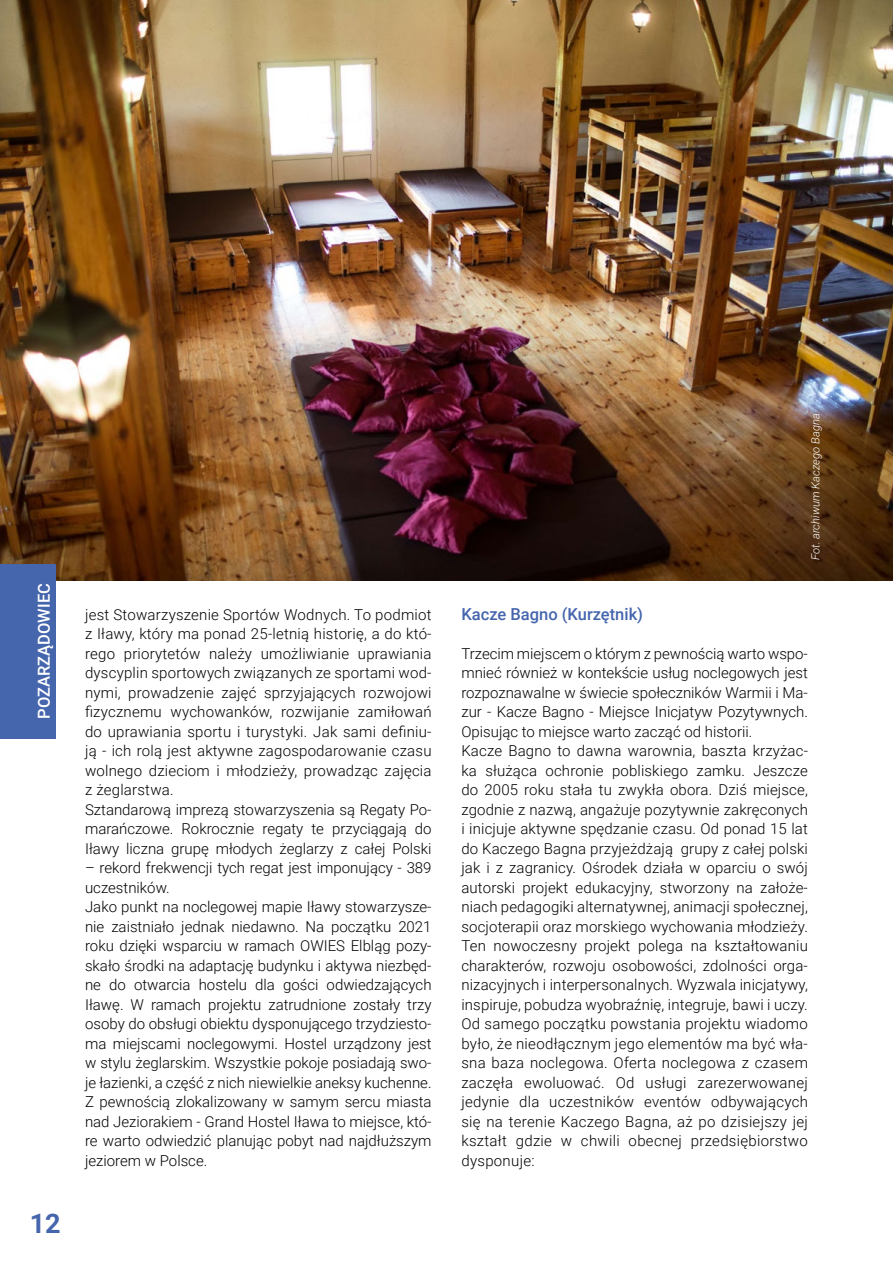
<style>
.page{position:relative;width:893px;height:1263px;background:#fff}
.page>*{position:absolute;margin:0;border:0;box-sizing:border-box;transform-origin:0 0}
.t1{font:700 27px "Roboto";color:#4565ad}
.t2{font:500 16.5px "Roboto";color:#4565ad}
.t3{font:500 16.5px "Roboto";color:#fff}
.t4{font:300 15px/19.5px "Roboto";letter-spacing:.01em;color:#000}
.t5{font:italic 300 11.25px "Roboto";color:#fff}
</style>
<div class="page">
<img style="left:0;top:0;width:893px;height:580px">
<div style="left:0;top:564px;width:55px;height:174px;background:#4565ad"></div>
<svg style="left:0;top:0;width:4px;height:4px"></svg>
<p class="t3" style="left:32px;top:719px;width:137px;rotate:-90deg">POZARZĄDOWIEC</p>
<h1 class="t1" style="left:30px;top:1205px;width:32px">12</h1>
<p class="t4" style="left:85px;top:604px;width:348px">jest Stowarzyszenie Sportów Wodnych. To podmiot z Iławy, który ma ponad 25-letnią historię, a do któ&shy;rego priorytetów należy umożliwianie uprawiania dyscyplin sportowych związanych ze sportami wod&shy;nymi, prowadzenie zajęć sprzyjających rozwojowi fizycznemu wychowanków, rozwijanie zamiłowań do uprawiania sportu i turystyki. Jak sami definiu&shy;ją - ich rolą jest aktywne zagospodarowanie czasu wolnego dzieciom i młodzieży, prowadząc zajęcia z żeglarstwa.<br>Sztandarową imprezą stowarzyszenia są Regaty Po&shy;marańczowe. Rokrocznie regaty te przyciągają do Iławy liczna grupę młodych żeglarzy z całej Polski</p>
<p class="t4" style="left:85px;top:857px;width:348px">– rekord frekwencji tych regat jest imponujący - 389 uczestników.<br>Jako punkt na noclegowej mapie Iławy stowarzysze&shy;nie zaistniało jednak niedawno. Na początku 2021 roku dzięki wsparciu w ramach OWIES Elbląg pozy&shy;skało środki na adaptację budynku i aktywa niezbęd&shy;ne do otwarcia hostelu dla gości odwiedzających Iławę. W ramach projektu zatrudnione zostały trzy osoby do obsługi obiektu dysponującego trzydziesto&shy;ma miejscami noclegowymi. Hostel urządzony jest w stylu żeglarskim. Wszystkie pokoje posiadają swo&shy;je łazienki, a część z nich niewielkie aneksy kuchenne.<br>Z pewnością zlokalizowany w samym sercu miasta nad Jeziorakiem - Grand Hostel Iława to miejsce, któ&shy;re warto odwiedzić planując pobyt nad najdłuższym jeziorem w Polsce.</p>
<p class="t5" style="left:807px;top:560px;width:148px;rotate:-90deg">Fot. archiwum Kaczego Bagna</p>
<p class="t2" style="left:461px;top:602px;width:183px">Kacze Bagno (Kurzętnik)</p>
<p class="t4" style="left:461px;top:643px;width:348px">Trzecim miejscem o którym z pewnością warto wspo&shy;mnieć również w kontekście usług noclegowych jest rozpoznawalne w świecie społeczników Warmii i Ma&shy;zur - Kacze Bagno - Miejsce Inicjatyw Pozytywnych.<br>Opisując to miejsce warto zacząć od historii.<br>Kacze Bagno to dawna warownia, baszta krzyżac&shy;ka służąca ochronie pobliskiego zamku. Jeszcze do 2005 roku stała tu zwykła obora. Dziś miejsce, zgodnie z nazwą, angażuje pozytywnie zakręconych i inicjuje aktywne spędzanie czasu. Od ponad 15 lat do Kaczego Bagna przyjeżdżają grupy z całej polski jak i z zagranicy. Ośrodek działa w oparciu o swój autorski projekt edukacyjny, stworzony na założe&shy;niach pedagogiki alternatywnej, animacji społecznej, socjoterapii oraz morskiego wychowania młodzieży.<br>Ten nowoczesny projekt polega na kształtowaniu charakterów, rozwoju osobowości, zdolności orga&shy;nizacyjnych i interpersonalnych. Wyzwala inicjatywy, inspiruje, pobudza wyobraźnię, integruje, bawi i uczy.<br>Od samego początku powstania projektu wiadomo było, że nieodłącznym jego elementów ma być wła&shy;sna baza noclegowa. Oferta noclegowa z czasem zaczęła ewoluować. Od usługi zarezerwowanej jedynie dla uczestników eventów odbywających się na terenie Kaczego Bagna, aż po dzisiejszy jej kształt gdzie w chwili obecnej przedsiębiorstwo dysponuje:</p>
</div>
